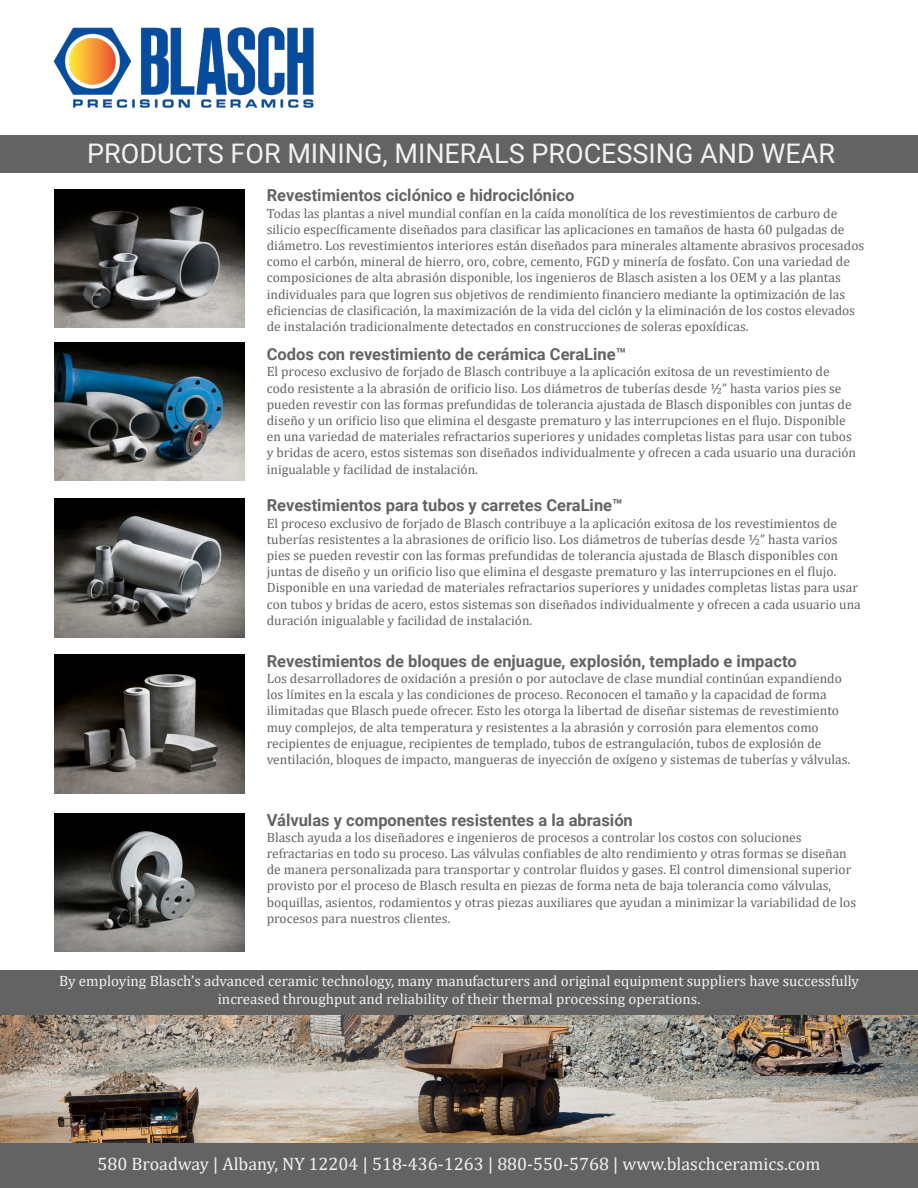
<style>
.page{position:relative;width:918px;height:1188px;background:#fff}
.page>*{position:absolute;margin:0;border:0;box-sizing:border-box;transform-origin:0 0}
.t1{font:27px "Roboto";color:#f2f2f2}
.t2{font:18px "Cambria";color:#f2f2f2}
.t3{font:700 16.5px "Roboto";color:#636363}
.t4{font:15px/18px "Cambria";color:#f2f2f2;text-align:center}
.t5{font:13.5px/16.2px "Cambria";color:#636363}
</style>
<div class="page">
<img style="left:0;top:1015px;width:918px;height:128px">
<div style="left:0;top:970px;width:918px;height:45px;background:#636363"></div>
<div style="left:0;top:1143px;width:918px;height:45px;background:#636363"></div>
<img style="left:54px;top:189px;width:190px;height:139px">
<img style="left:54px;top:813px;width:190px;height:139px">
<img style="left:54px;top:654px;width:190px;height:139px">
<img style="left:54px;top:499px;width:190px;height:139px">
<img style="left:54px;top:342px;width:190px;height:139px">
<div style="left:0;top:135px;width:918px;height:38px;background:#636363"></div>
<img style="left:53px;top:27px;width:261px;height:81px">
<h1 class="t1" style="left:87px;top:135px;width:749px">PRODUCTS FOR MINING, MINERALS PROCESSING AND WEAR</h1>
<p class="t3" style="left:267px;top:184px;width:309px">Revestimientos ciclónico e hidrociclónico</p>
<p class="t5" style="left:267px;top:205px;width:599px">Todas las plantas a nivel mundial confían en la caída monolítica de los revestimientos de carburo de silicio específicamente diseñados para clasificar las aplicaciones en tamaños de hasta 60 pulgadas de diámetro. Los revestimientos interiores están diseñados para minerales altamente abrasivos procesados como el carbón, mineral de hierro, oro, cobre, cemento, FGD y minería de fosfato. Con una variedad de composiciones de alta abrasión disponible, los ingenieros de Blasch asisten a los OEM y a las plantas individuales para que logren sus objetivos de rendimiento financiero mediante la optimización de las eficiencias de clasificación, la maximización de la vida del ciclón y la eliminación de los costos elevados de instalación tradicionalmente detectados en construcciones de soleras epoxídicas.</p>
<p class="t3" style="left:267px;top:343px;width:361px">Codos con revestimiento de cerámica CeraLine™</p>
<p class="t5" style="left:267px;top:364px;width:591px">El proceso exclusivo de forjado de Blasch contribuye a la aplicación exitosa de un revestimiento de codo resistente a la abrasión de orificio liso. Los diámetros de tuberías desde ½” hasta varios pies se pueden revestir con las formas prefundidas de tolerancia ajustada de Blasch disponibles con juntas de diseño y un orificio liso que elimina el desgaste prematuro y las interrupciones en el flujo. Disponible en una variedad de materiales refractarios superiores y unidades completas listas para usar con tubos y bridas de acero, estos sistemas son diseñados individualmente y ofrecen a cada usuario una duración inigualable y facilidad de instalación.</p>
<p class="t3" style="left:267px;top:494px;width:357px">Revestimientos para tubos y carretes CeraLine™</p>
<p class="t5" style="left:267px;top:515px;width:596px">El proceso exclusivo de forjado de Blasch contribuye a la aplicación exitosa de los revestimientos de tuberías resistentes a la abrasiones de orificio liso. Los diámetros de tuberías desde ½” hasta varios pies se pueden revestir con las formas prefundidas de tolerancia ajustada de Blasch disponibles con juntas de diseño y un orificio liso que elimina el desgaste prematuro y las interrupciones en el flujo.<br>Disponible en una variedad de materiales refractarios superiores y unidades completas listas para usar con tubos y bridas de acero, estos sistemas son diseñados individualmente y ofrecen a cada usuario una duración inigualable y facilidad de instalación.</p>
<p class="t3" style="left:267px;top:649px;width:531px">Revestimientos de bloques de enjuague, explosión, templado e impacto</p>
<p class="t5" style="left:267px;top:670px;width:585px">Los desarrolladores de oxidación a presión o por autoclave de clase mundial continúan expandiendo los límites en la escala y las condiciones de proceso. Reconocen el tamaño y la capacidad de forma ilimitadas que Blasch puede ofrecer. Esto les otorga la libertad de diseñar sistemas de revestimiento muy complejos, de alta temperatura y resistentes a la abrasión y corrosión para elementos como recipientes de enjuague, recipientes de templado, tubos de estrangulación, tubos de explosión de ventilación, bloques de impacto, mangueras de inyección de oxígeno y sistemas de tuberías y válvulas.</p>
<p class="t3" style="left:267px;top:808px;width:368px">Válvulas y componentes resistentes a la abrasión</p>
<p class="t5" style="left:267px;top:829px;width:591px">Blasch ayuda a los diseñadores e ingenieros de procesos a controlar los costos con soluciones refractarias en todo su proceso. Las válvulas confiables de alto rendimiento y otras formas se diseñan de manera personalizada para transportar y controlar fluidos y gases. El control dimensional superior provisto por el proceso de Blasch resulta en piezas de forma neta de baja tolerancia como válvulas, boquillas, asientos, rodamientos y otras piezas auxiliares que ayudan a minimizar la variabilidad de los procesos para nuestros clientes.</p>
<p class="t4" style="left:59px;top:972px;width:802px">By employing Blasch’s advanced ceramic technology, many manufacturers and original equipment suppliers have successfully increased throughput and reliability of their thermal processing operations.</p>
<h2 class="t2" style="left:98px;top:1153px;width:724px">580 Broadway | Albany, NY 12204 | 518-436-1263 | 880-550-5768 | www.blaschceramics.com</h2>
</div>
